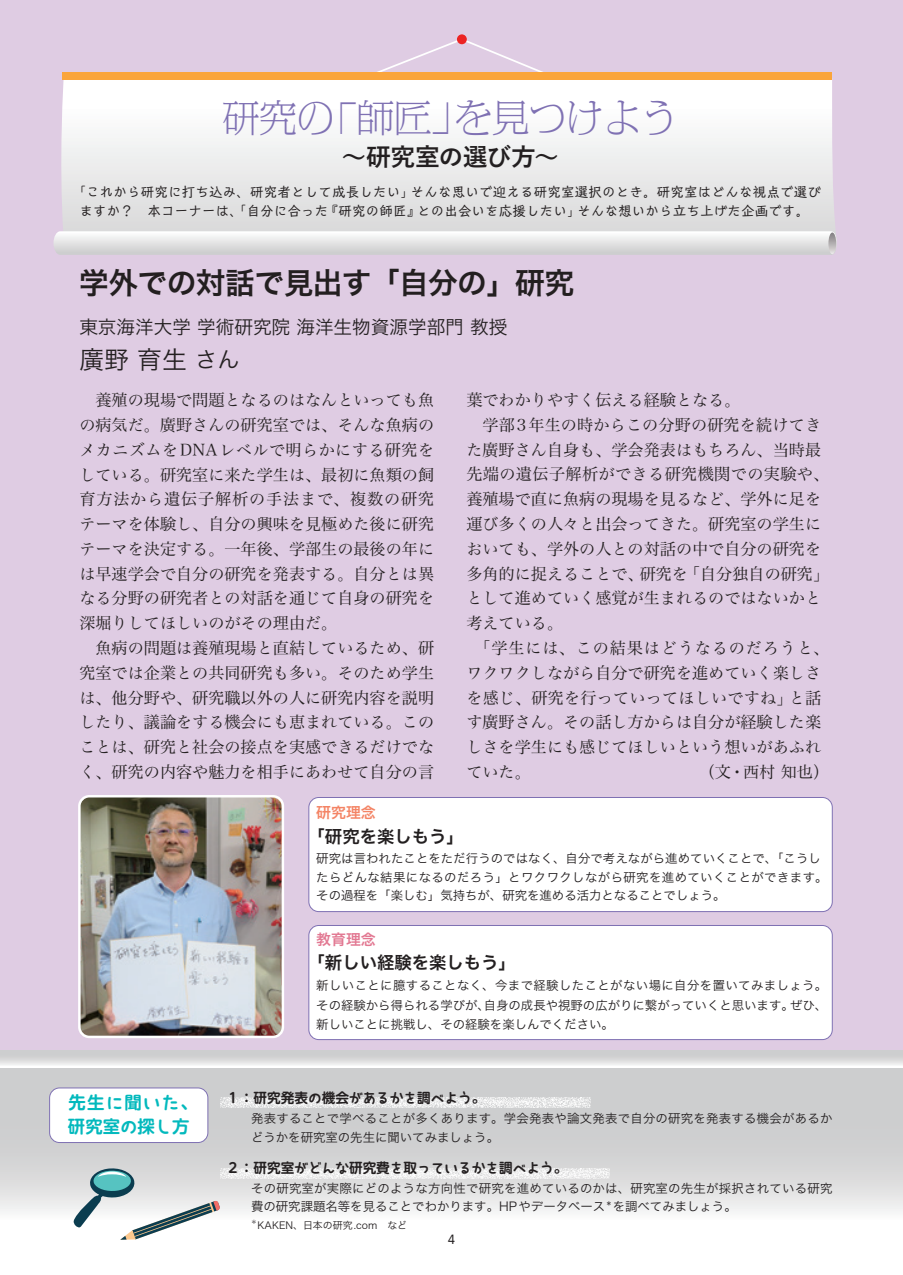
<style>
.page{position:relative;width:903px;height:1275px;background:#dfcce3}
.page>*{position:absolute;margin:0;border:0;box-sizing:border-box;transform-origin:0 0}
.t1{font:300 37.27px "M News M Pro";color:#7f71b3}
.t2{font:29.75px "Hiragino Sans Pr 6 N W6";letter-spacing:-.02em;color:#231f20}
.t3{font:700 24.85px "Yu Go";letter-spacing:-.02em;color:#231f20}
.t4{font:24.85px "Hiragino Sans Pr 6 N W3";color:#231f20}
.t5{font:18.55px "Hiragino Sans Pr 6 N W3";color:#231f20}
.t6{font:17.32px "Hiragino Sans Pr 6 N W6";color:#231f20}
.t7{font:700 17.32px/24.8px "UD Shin M Go Pr 6 N De";color:#03b9bd}
.t8{font:16.1px/24.8px "Hiragino Serif Pr 6 N W3";color:#231f20;text-align:justify}
.t9{font:16.1px "Hiragino Serif Pr 6 N W3";letter-spacing:.025em;color:#231f20}
.t10{font:16.1px "Hiragino Serif Pr 6 N W3";letter-spacing:.055em;color:#231f20}
.t11{font:14.88px "Hiragino Sans Pr 6 N W6";color:#f48465}
.t12{font:14.88px "Hiragino Sans Pr 6 N W6";color:#e27892}
.t13{font:13.65px/19.8px "Talking Std";color:#231f20;text-align:center}
.t14{font:13.65px "Haruka Bold Kyo W6";color:#231f20}
.t15{font:700 13.65px "UD Shin M Go Pr 6 N De";color:#231f20}
.t16{font:13.65px "Andale Mono";color:#231f20}
.t17{font:12.42px/18.6px "Hiragino Sans Pr 6 N W3";letter-spacing:.005em;color:#231f20}
.t18{font:9.97px "Hiragino Sans Pr 6 N W3";color:#231f20}
.t19{font:5.77px "Hiragino Sans Pr 6 N W3";color:#231f20}
.s1{font-size:22.4px}
.s2{font-family:"Haruka Bold Kyo W6";font-weight:400}
.s3{font-family:"UD Shin M Go Pr 6 N De";font-weight:700}
</style>
<div class="page">
<svg style="left:377px;top:40px;width:166px;height:32px"></svg>
<svg style="left:61px;top:80px;width:774px;height:151px;background:#eeeeef"></svg>
<svg style="left:53px;top:231px;width:784px;height:24px"></svg>
<div style="left:62px;top:72px;width:770px;height:8px;background:#faa53b"></div>
<div style="left:457px;top:34px;width:10px;height:10px;background:#ec2323;border-radius:50%"></div>
<div style="left:0;top:1050px;width:903px;height:225px;background:linear-gradient(to bottom,#b9bbbc,#fff)"></div>
<svg style="left:0;top:1050px;width:903px;height:17px"></svg>
<svg style="left:74px;top:1167px;width:146px;height:73px;background:#c7d2d3"></svg>
<div style="left:309px;top:797px;width:523px;height:115px;background:#fff;border-radius:10px"></div>
<div style="left:309px;top:797px;width:523px;height:115px;border:1px solid #7f71b3;border-radius:10px"></div>
<div style="left:309px;top:925px;width:523px;height:114px;background:#fff;border-radius:10px"></div>
<div style="left:309px;top:925px;width:523px;height:115px;border:1px solid #7f71b3;border-radius:10px"></div>
<div style="left:50px;top:1088px;width:158px;height:54px;background:#fff;border-radius:10px"></div>
<div style="left:49px;top:1088px;width:159px;height:55px;border:1px solid #7f71b3;border-radius:10px"></div>
<img style="left:81px;top:798px;width:200px;height:237px">
<div style="left:78px;top:795px;width:206px;height:243px;border:2px solid #fff;border-radius:10px"></div>
<svg style="left:220px;top:1097px;width:370px;height:11px;fill:#e8e8e9"></svg>
<svg style="left:220px;top:1168px;width:390px;height:11px;background:#ededed"></svg>
<h1 class="t1" style="left:222px;top:91px;width:457px">研究の「師匠」を見つけよう</h1>
<h3 class="t3" style="left:342px;top:143px;width:219px">～研究室の選び方～</h3>
<p class="t13" style="left:73px;top:181px;width:750px">「これから研究に打ち込み、研究者として成長したい」そんな思いで迎える研究室選択のとき。研究室はどんな視点で選びますか？　本コーナーは、「自分に合った『研究の師匠』との出会いを応援したい」そんな想いから立ち上げた企画です。</p>
<h2 class="t2" style="left:79px;top:256px;width:497px">学外での対話で見出す「自分の」研究</h2>
<p class="t5" style="left:79px;top:310px;width:429px">東京海洋大学 学術研究院 海洋生物資源学部門 教授</p>
<h3 class="t4" style="left:79px;top:338px;width:162px">廣野 育生 <span class="s1">さん</span></h3>
<p class="t8" style="left:79px;top:386px;width:356px;text-indent:16px">養殖の現場で問題となるのはなんといっても魚の病気だ。廣野さんの研究室では、そんな魚病のメカニズムをDNAレベルで明らかにする研究をしている。研究室に来た学生は、最初に魚類の飼育方法から遺伝子解析の手法まで、複数の研究テーマを体験し、自分の興味を見極めた後に研究テーマを決定する。一年後、学部生の最後の年には早速学会で自分の研究を発表する。自分とは異なる分野の研究者との対話を通じて自身の研究を深堀りしてほしいのがその理由だ。</p>
<p class="t8" style="left:79px;top:634px;width:356px;text-indent:16px">魚病の問題は養殖現場と直結しているため、研究室では企業との共同研究も多い。そのため学生は、他分野や、研究職以外の人に研究内容を説明したり、議論をする機会にも恵まれている。このことは、研究と社会の接点を実感できるだけでなく、研究の内容や魅力を相手にあわせて自分の言</p>
<p class="t8" style="left:466px;top:386px;width:276px">葉でわかりやすく伝える経験となる。</p>
<p class="t8" style="left:482px;top:411px;width:340px">学部3年生の時からこの分野の研究を続けてき</p>
<p class="t8" style="left:466px;top:436px;width:356px">た廣野さん自身も、学会発表はもちろん、当時最</p>
<p class="t9" style="left:466px;top:461px;width:364px">先端の遺伝子解析ができる研究機関での実験や、</p>
<p class="t8" style="left:466px;top:485px;width:356px">養殖場で直に魚病の現場を見るなど、学外に足を</p>
<p class="t8" style="left:466px;top:510px;width:356px">運び多くの人々と出会ってきた。研究室の学生に</p>
<p class="t8" style="left:466px;top:535px;width:356px">おいても、学外の人との対話の中で自分の研究を</p>
<p class="t8" style="left:466px;top:560px;width:364px">多角的に捉えることで、研究を「自分独自の研究」</p>
<p class="t8" style="left:466px;top:584px;width:356px">として進めていく感覚が生まれるのではないかと</p>
<p class="t8" style="left:466px;top:609px;width:98px">考えている。</p>
<p class="t10" style="left:474px;top:634px;width:356px">「学生には、この結果はどうなるのだろうと、</p>
<p class="t8" style="left:466px;top:659px;width:356px">ワクワクしながら自分で研究を進めていく楽しさ</p>
<p class="t8" style="left:466px;top:684px;width:356px">を感じ、研究を行っていってほしいですね」と話</p>
<p class="t8" style="left:466px;top:708px;width:356px">す廣野さん。その話し方からは自分が経験した楽</p>
<p class="t8" style="left:466px;top:733px;width:356px">しさを学生にも感じてほしいという想いがあふれ</p>
<p class="t8" style="left:466px;top:758px;width:66px">ていた。</p>
<p class="t8" style="left:699px;top:758px;width:132px">（文・西村 知也）</p>
<p class="t7" style="left:68px;top:1088px;width:131px">先生<span class="s2">に</span>聞<span class="s2">いた</span>、研究室<span class="s2">の</span>探<span class="s2">し</span>方</p>
<p class="t11" style="left:316px;top:799px;width:61px">研究理念</p>
<p class="t6" style="left:308px;top:820px;width:158px">「研究を楽しもう」</p>
<p class="t17" style="left:316px;top:848px;width:513px">研究は言われたことをただ行うのではなく、自分で考えながら進めていくことで、「こうしたらどんな結果になるのだろう」とワクワクしながら研究を進めていくことができます。その過程を「楽しむ」気持ちが、研究を進める活力となることでしょう。</p>
<p class="t12" style="left:316px;top:926px;width:61px">教育理念</p>
<p class="t6" style="left:308px;top:947px;width:210px">「新しい経験を楽しもう」</p>
<p class="t17" style="left:316px;top:974px;width:512px;line-height:19.8px;text-align:justify">新しいことに臆することなく、今まで経験したことがない場に自分を置いてみましょう。その経験から得られる学びが、自身の成長や視野の広がりに繋がっていくと思います。ぜひ、新しいことに挑戦し、その経験を楽しんでください。</p>
<p class="t15" style="left:226px;top:1086px;width:261px">１：研究発表<span class="s2">の</span>機会<span class="s2">があるかを</span>調<span class="s2">べよう</span>。</p>
<p class="t17" style="left:251px;top:1109px;width:583px">発表することで学べることが多くあります。学会発表や論文発表で自分の研究を発表する機会があるかどうかを研究室の先生に聞いてみましょう。</p>
<p class="t14" style="left:226px;top:1161px;width:343px"><span class="s3">２：研究室</span>がどんな<span class="s3">研究費</span>を<span class="s3">取</span>っているかを<span class="s3">調</span>べよう<span class="s3">。</span></p>
<p class="t17" style="left:251px;top:1178px;width:583px">その研究室が実際にどのような方向性で研究を進めているのかは、研究室の先生が採択されている研究費の研究課題名等を見ることでわかります。HPやデータベース*を調べてみましょう。</p>
<p class="t19" style="left:251px;top:1217px;width:7px">＊</p>
<p class="t18" style="left:258px;top:1216px;width:151px">KAKEN、日本の研究.com　など</p>
<p class="t16" style="left:447px;top:1232px;width:10px">4</p>
</div>
